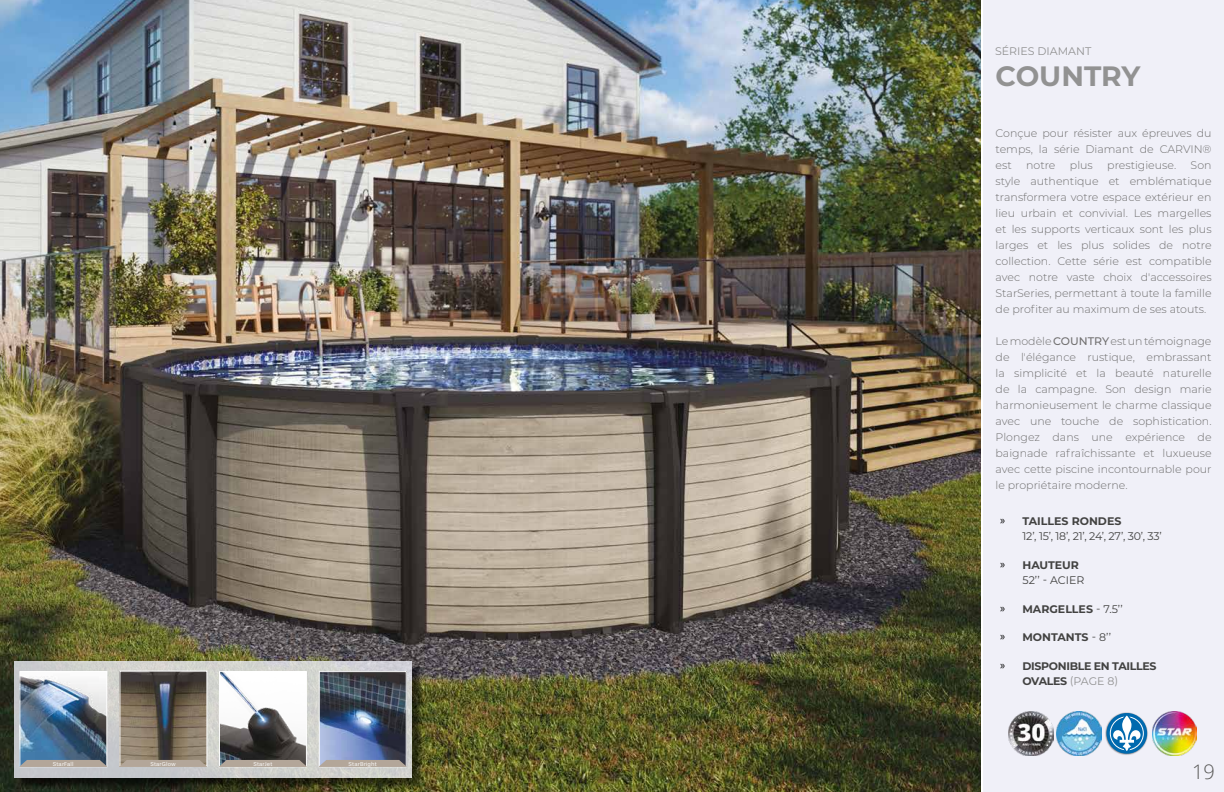
<style>
.page{position:relative;width:1224px;height:792px;background:#fff}
.page>*{position:absolute;margin:0;border:0;box-sizing:border-box;transform-origin:0 0}
.t1{font:700 28px "Montserrat";color:#929292}
.t2{font:300 20px "Open Sans";color:#575756}
.t3{font:300 11px/16px "Montserrat";color:#706f6f;text-align:justify}
.t4{font:11px/15.2px "Montserrat";letter-spacing:-.02em;color:#424241}
.t5{font:700 11px/15.2px "Montserrat";letter-spacing:-.03em;color:#424241}
.t6{font:700 11px "Montserrat";color:#424241}
.t7{font:11px "Montserrat";color:#929292}
.t8{font:5.8px "Stevie Sans";letter-spacing:.03em;color:#fff}
.s1{font-weight:500}
.s2{font-family:"Myriad Pro";font-size:12px;color:#000}
.s3{font-weight:700}
.s4{font-family:"Myriad Pro";font-weight:400;font-size:12px;color:#000}
.s5{font-weight:400}
.s6{font-weight:400;color:#929292}
</style>
<div class="page">
<img style="left:0;top:0;width:981px;height:792px">
<div style="left:16px;top:662px;width:408px;height:128px;background:#000;opacity:.75"></div>
<svg style="left:14px;top:661px;width:398px;height:116px;background:#cdcecc"></svg>
<img style="left:21px;top:673px;width:84px;height:87px">
<div style="left:19px;top:671px;width:88px;height:96px;border:1px solid #fff"></div>
<img style="left:221px;top:673px;width:84px;height:87px">
<div style="left:219px;top:671px;width:88px;height:96px;border:1px solid #fff"></div>
<img style="left:321px;top:673px;width:84px;height:87px">
<div style="left:319px;top:671px;width:88px;height:96px;border:1px solid #fff"></div>
<svg style="left:19px;top:760px;width:88px;height:7px"></svg>
<svg style="left:219px;top:760px;width:88px;height:7px"></svg>
<svg style="left:319px;top:760px;width:88px;height:7px"></svg>
<div style="left:983px;top:0;width:241px;height:792px;background:#eeeff8"></div>
<img style="left:1105px;top:712px;width:43px;height:43px">
<svg style="left:1106px;top:713px;width:41px;height:41px"></svg>
<svg style="left:1109px;top:713px;width:35px;height:41px"></svg>
<img style="left:1057px;top:711px;width:44px;height:44px">
<img style="left:1009px;top:711px;width:44px;height:45px">
<img style="left:1153px;top:711px;width:44px;height:45px">
<img style="left:122px;top:673px;width:83px;height:87px">
<svg style="left:119px;top:760px;width:88px;height:7px"></svg>
<p class="t8" style="left:53px;top:760px;width:22px">StarFall</p>
<p class="t8" style="left:253px;top:760px;width:20px">StarJet</p>
<p class="t8" style="left:349px;top:760px;width:30px">StarBright</p>
<p class="t8" style="left:150px;top:760px;width:27px">StarGlow</p>
<p class="t7" style="left:995px;top:43px;width:98px">SÉRIES DIAMANT</p>
<h1 class="t1" style="left:996px;top:55px;width:146px">COUNTRY</h1>
<p class="t3" style="left:996px;top:124px;width:218px">Conçue pour résister aux épreuves du temps, la série Diamant de CARVIN® est</p>
<p class="t3" style="left:1026px;top:156px;width:31px">notre</p>
<p class="t3" style="left:1070px;top:156px;width:24px">plus</p>
<p class="t3" style="left:1107px;top:156px;width:71px">prestigieuse.</p>
<p class="t3" style="left:996px;top:156px;width:218px;text-indent:195px">Son style authentique et emblématique transformera votre espace extérieur en lieu urbain et convivial. Les margelles et les supports verticaux sont les plus larges et les plus solides de notre collection. Cette série est compatible avec notre vaste choix d'accessoires StarSeries, permettant à toute la famille de profiter au maximum de ses atouts.</p>
<p class="t3" style="left:996px;top:332px;width:218px">Le modèle <span class="s1">COUNTRY</span> est un témoignage de l'élégance rustique, embrassant la simplicité et la beauté naturelle de la campagne. Son design marie harmonieusement le charme classique avec une touche de sophistication.<br>Plongez dans une expérience de baignade rafraîchissante et luxueuse avec cette piscine incontournable pour le propriétaire moderne.</p>
<p class="t4" style="left:1023px;top:513px;width:141px;text-indent:-23px"><span class="s2">»</span> <span class="s3">TAILLES RONDES<br></span>12’, 15’, 18’, 21’, 24’, 27’, 30’, 33’</p>
<p class="t4" style="left:1023px;top:557px;width:63px;text-indent:-23px"><span class="s2">»</span> <span class="s3">HAUTEUR<br></span>52’’ - ACIER</p>
<p class="t6" style="left:1000px;top:601px;width:124px"><span class="s4">»</span> MARGELLES <span class="s5">- 7.5’’</span></p>
<p class="t6" style="left:1000px;top:630px;width:113px"><span class="s4">»</span> MONTANTS <span class="s5">- 8’’</span></p>
<p class="t5" style="left:1023px;top:658px;width:135px;text-indent:-23px"><span class="s4">»</span> DISPONIBLE EN TAILLES<br>OVALES <span class="s6">(PAGE 8)</span></p>
<h2 class="t2" style="left:1192px;top:758px;width:24px">19</h2>
</div>
